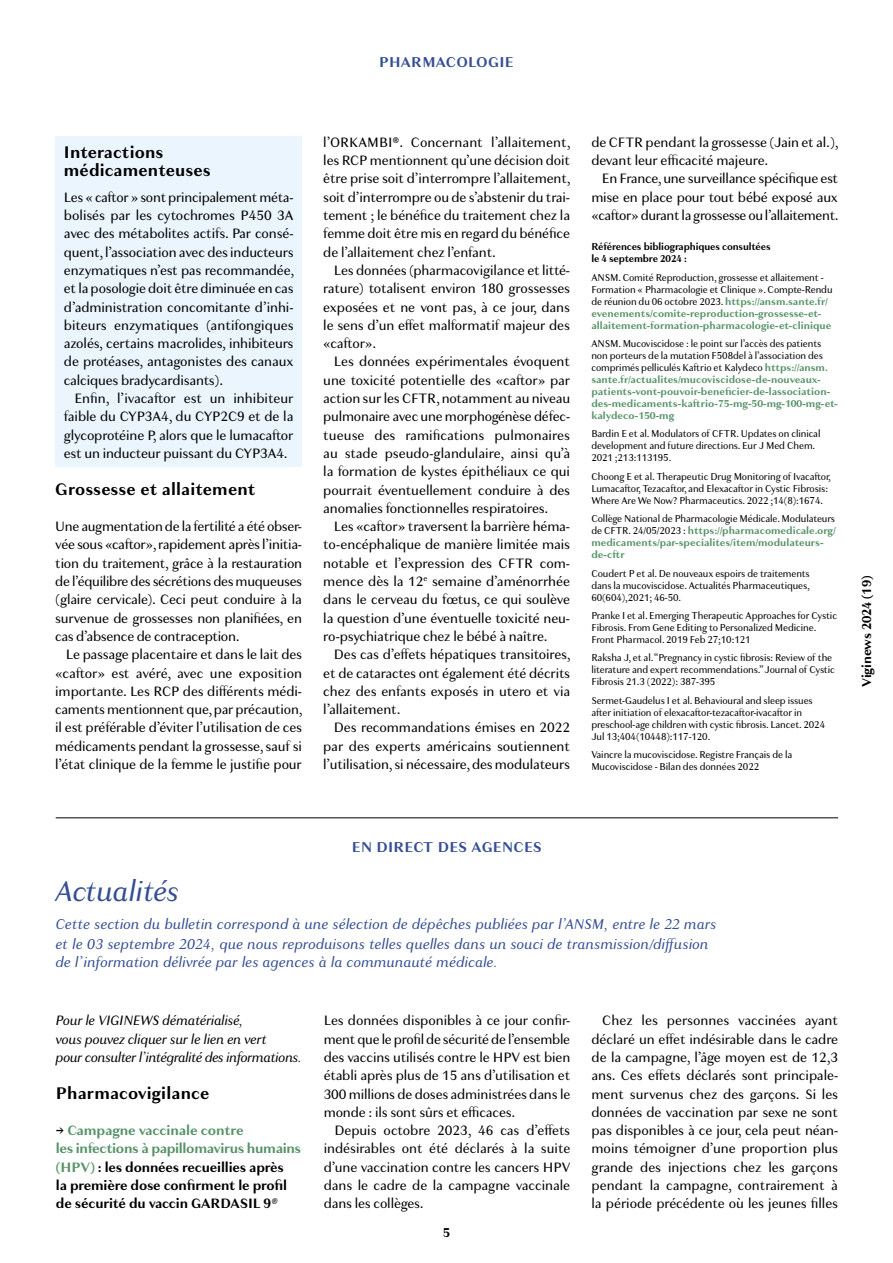
<style>
.page{position:relative;width:893px;height:1263px;background:#fff}
.page>*{position:absolute;margin:0;border:0;box-sizing:border-box;transform-origin:0 0}
.t1{font:italic 30px "Granville";letter-spacing:-.01em;color:#354f94}
.t2{font:700 17.7px/18.3px "Granville";letter-spacing:.01em;color:#000}
.t3{font:italic 15px/19.5px "Granville";letter-spacing:.005em;color:#354f94}
.t4{font:700 15px "Granville";letter-spacing:.015em;color:#354f94}
.t5{font:14.25px/18.3px "Granville";letter-spacing:-.01em;color:#000;text-align:justify}
.t6{font:700 14.25px/18.3px "Granville";letter-spacing:-.01em;color:#000}
.t7{font:italic 14.25px/18.3px "Granville";letter-spacing:-.02em;color:#000}
.t8{font:700 13.5px "Granville";letter-spacing:-.01em;color:#000}
.t9{font:10.5px/12px "Granville";letter-spacing:-.01em;color:#000;scale:.95 1}
.t10{font:700 10.5px/12px "Granville";color:#579368}
.t11{font:700 10.5px/12px "Granville";letter-spacing:-.01em;color:#000;scale:.95 1}
.s1{font-weight:700;color:#579368}
.s2{font-weight:400;color:#000}
.s3{font-family:"Garamond Premr Pro";font-size:16.05px}
.s4{color:#579368}
.s5{font-weight:400;font-style:italic}
</style>
<div class="page">
<hr style="left:56px;top:817px;width:782px;height:1px;background:#000">
<div style="left:55px;top:136px;width:247px;height:330px;background:#ebf5fd"></div>
<p class="t4" style="left:379px;top:51px;width:136px">PHARMACOLOGIE</p>
<p class="t2" style="left:64px;top:143px;width:148px">Interactions médicamenteuses</p>
<p class="t5" style="left:64px;top:188px;width:232px">Les « caftor » sont principalement méta&shy;bolisés par les cytochromes P450 3A avec des métabolites actifs. Par consé&shy;quent, l’association avec des inducteurs enzymatiques n’est pas recommandée, et la posologie doit être diminuée en cas d’administration concomitante d’inhi&shy;biteurs enzymatiques (antifongiques azolés, certains macrolides, inhibiteurs de protéases, antagonistes des canaux calciques bradycardisants).</p>
<p class="t5" style="left:64px;top:389px;width:231px;text-indent:11px">Enfin, l’ivacaftor est un inhibiteur faible du CYP3A4, du CYP2C9 et de la glycoprotéine P, alors que le lumacaftor est un inducteur puissant du CYP3A4.</p>
<p class="t2" style="left:55px;top:480px;width:202px">Grossesse et allaitement</p>
<p class="t5" style="left:55px;top:518px;width:248px">Une augmentation de la fertilité a été obser&shy;vée sous «caftor», rapidement après l’initia&shy;tion du traitement, grâce à la restauration de l’équilibre des sécrétions des muqueuses (glaire cervicale). Ceci peut conduire à la survenue de grossesses non planifiées, en cas d’absence de contraception.</p>
<p class="t5" style="left:55px;top:646px;width:249px;text-indent:11px">Le passage placentaire et dans le lait des «caftor» est avéré, avec une exposition importante. Les RCP des différents médi&shy;caments mentionnent que, par précaution, il est préférable d’éviter l’utilisation de ces médicaments pendant la grossesse, sauf si l’état clinique de la femme le justifie pour</p>
<p class="t5" style="left:323px;top:133px;width:249px">l’ORKAMBI®. Concernant l’allaitement, les RCP mentionnent qu’une décision doit être prise soit d’interrompre l’allaitement, soit d’interrompre ou de s’abstenir du trai&shy;tement ; le bénéfice du traitement chez la femme doit être mis en regard du bénéfice de l’allaitement chez l’enfant.</p>
<p class="t5" style="left:323px;top:261px;width:248px;text-indent:11px">Les données (pharmacovigilance et litté&shy;rature) totalisent environ 180 grossesses exposées et ne vont pas, à ce jour, dans le sens d’un effet malformatif majeur des «caftor».</p>
<p class="t5" style="left:323px;top:353px;width:248px;text-indent:11px">Les données expérimentales évoquent une toxicité potentielle des «caftor» par action sur les CFTR, notamment au niveau pulmonaire avec une morphogénèse défec&shy;tueuse des ramifications pulmonaires au stade pseudo-glandulaire, ainsi qu’à la formation de kystes épithéliaux ce qui pourrait éventuellement conduire à des anomalies fonctionnelles respiratoires.</p>
<p class="t5" style="left:323px;top:518px;width:248px;text-indent:11px">Les «caftor» traversent la barrière héma&shy;to-encéphalique de manière limitée mais notable et l’expression des CFTR com&shy;mence dès la 12<sup>e</sup> semaine d’aménorrhée dans le cerveau du fœtus, ce qui soulève la question d’une éventuelle toxicité neu&shy;ro-psychiatrique chez le bébé à naître.</p>
<p class="t5" style="left:323px;top:646px;width:249px;text-indent:11px">Des cas d’effets hépatiques transitoires, et de cataractes ont également été décrits chez des enfants exposés in utero et via l’allaitement.</p>
<p class="t5" style="left:323px;top:719px;width:248px;text-indent:11px">Des recommandations émises en 2022 par des experts américains soutiennent l’utilisation, si nécessaire, des modulateurs</p>
<p class="t5" style="left:591px;top:133px;width:249px">de CFTR pendant la grossesse (Jain et al.), devant leur efficacité majeure.</p>
<p class="t5" style="left:591px;top:170px;width:249px;text-indent:11px">En France, une surveillance spécifique est mise en place pour tout bébé exposé aux «caftor» durant la grossesse ou l’allaitement.</p>
<p class="t11" style="left:591px;top:241px;width:190px">Références bibliographiques consultées le 4 septembre 2024 :</p>
<p class="t9" style="left:591px;top:271px;width:255px">ANSM. Comité Reproduction, grossesse et allaitement - Formation « Pharmacologie et Clinique ». Compte-Rendu de réunion du 06 octobre 2023. <span class="s1">https://ansm.sante.fr/ evenements/comite-reproduction-grossesse-et&shy;allaitement-formation-pharmacologie-et-clinique</span></p>
<p class="t10" style="left:591px;top:338px;width:248px"><span class="s2">ANSM. Mucoviscidose : le point sur l’accès des patients non porteurs de la mutation F508del à l’association des comprimés pelliculés Kaftrio et Kalydeco</span> https://ansm. sante.fr/actualites/mucoviscidose-de-nouveaux&shy;patients-vont-pouvoir-beneficier-de-lassociation&shy;des-medicaments-kaftrio-75-mg-50-mg-100-mg-et&shy;kalydeco-150-mg</p>
<p class="t9" style="left:591px;top:428px;width:243px">Bardin E et al. Modulators of CFTR. Updates on clinical development and future directions. Eur J Med Chem.<br>2021 ;213:113195.</p>
<p class="t9" style="left:591px;top:471px;width:254px">Choong E et al. Therapeutic Drug Monitoring of Ivacaftor,<br>Lumacaftor, Tezacaftor, and Elexacaftor in Cystic Fibrosis:<br>Where Are We Now? Pharmaceutics. 2022 ;14(8):1674.</p>
<p class="t10" style="left:591px;top:513px;width:246px"><span class="s2">Collège National de Pharmacologie Médicale. Modulateurs de CFTR. 24/05/2023 :</span> https://pharmacomedicale.org/ medicaments/par-specialites/item/modulateurs&shy;de-cftr</p>
<p class="t9" style="left:591px;top:567px;width:231px;text-align:justify">Coudert P et al. De nouveaux espoirs de traitements dans la mucoviscidose. Actualités Pharmaceutiques, 60(604),2021; 46-50.</p>
<p class="t9" style="left:591px;top:610px;width:260px">Pranke I et al. Emerging Therapeutic Approaches for Cystic<br>Fibrosis. From Gene Editing to Personalized Medicine.<br>Front Pharmacol. 2019 Feb 27;10:121</p>
<p class="t9" style="left:591px;top:652px;width:258px">Raksha J, et al. “Pregnancy in cystic fibrosis: Review of the literature and expert recommendations.” Journal of Cystic<br>Fibrosis 21.3 (2022): 387-395</p>
<p class="t9" style="left:591px;top:694px;width:248px">Sermet-Gaudelus I et al. Behavioural and sleep issues after initiation of elexacaftor-tezacaftor-ivacaftor in preschool-age children with cystic fibrosis. Lancet. 2024<br>Jul 13;404(10448):117-120.</p>
<p class="t9" style="left:591px;top:749px;width:213px">Vaincre la mucoviscidose. Registre Français de la<br>Mucoviscidose - Bilan des données 2022</p>
<p class="t8" style="left:857px;top:687px;width:113px;rotate:-90deg">Viginews 2024 (19)</p>
<p class="t4" style="left:352px;top:837px;width:191px">EN DIRECT DES AGENCES</p>
<h1 class="t1" style="left:56px;top:872px;width:125px">Actualités</h1>
<p class="t3" style="left:56px;top:915px;width:662px">Cette section du bulletin correspond à une sélection de dépêches publiées par l’ANSM, entre le <span class="s3">22</span> mars et le 03 septembre <span class="s3">2</span>0<span class="s3">2</span>4, que nous reproduisons telles quelles dans un souci de transmission/diffusion</p>
<p class="t3" style="left:56px;top:952px;width:444px">de l’information délivrée par les agences à la communauté médicale.</p>
<p class="t7" style="left:56px;top:1012px;width:248px">Pour le VIGINEWS dématérialisé,<br>vous pouvez cliquer sur le lien en vert<br>pour consulter l’intégralité des informations.</p>
<p class="t2" style="left:56px;top:1083px;width:155px">Pharmacovigilance</p>
<p class="t6" style="left:56px;top:1121px;width:247px">→ <span class="s4">Campagne vaccinale contre<br>les infections à papillomavirus humains (HPV)</span> : les données recueillies après<br>la première dose confirment le profil de sécurité du vaccin GARDASIL 9<span class="s5">®</span></p>
<p class="t5" style="left:324px;top:1012px;width:248px">Les données disponibles à ce jour confir&shy;ment que le profil de sécurité de l’ensemble des vaccins utilisés contre le HPV est bien établi après plus de 15 ans d’utilisation et 300 millions de doses administrées dans le monde : ils sont sûrs et efficaces.</p>
<p class="t5" style="left:324px;top:1121px;width:248px;text-indent:11px">Depuis octobre 2023, 46 cas d’effets indésirables ont été déclarés à la suite d’une vaccination contre les cancers HPV dans le cadre de la campagne vaccinale dans les collèges.</p>
<p class="t8" style="left:443px;top:1223px;width:9px">5</p>
<p class="t5" style="left:592px;top:1012px;width:248px;text-indent:11px">Chez les personnes vaccinées ayant déclaré un effet indésirable dans le cadre de la campagne, l’âge moyen est de 12,3 ans. Ces effets déclarés sont principale&shy;ment survenus chez des garçons. Si les données de vaccination par sexe ne sont pas disponibles à ce jour, cela peut néan&shy;moins témoigner d’une proportion plus grande des injections chez les garçons pendant la campagne, contrairement à la période précédente où les jeunes filles</p>
</div>
